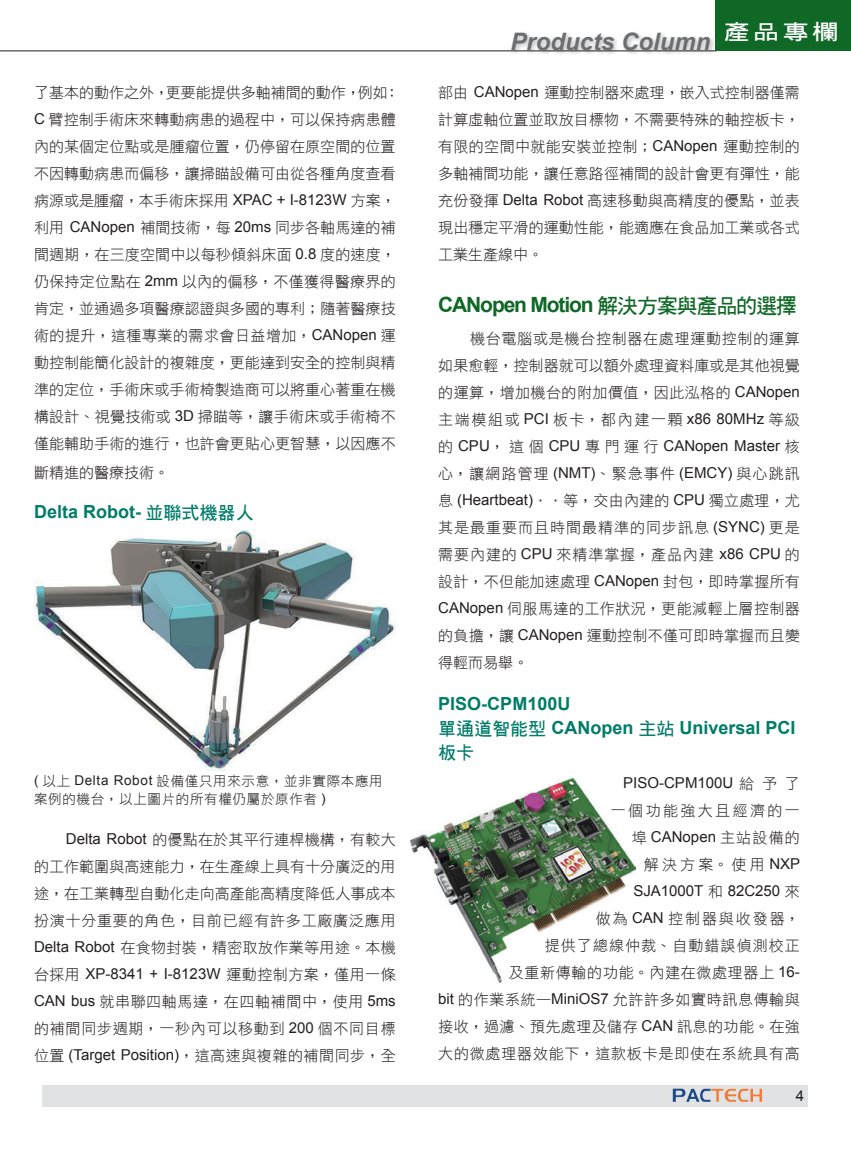
<style>
.page{position:relative;width:851px;height:1149px;background:#fff}
.page>*{position:absolute;margin:0;border:0;box-sizing:border-box;transform-origin:0 0}
.t1{font:italic 700 24px "Arial";color:#6c6d70}
.t2{font:700 21px "Arial";letter-spacing:-.055em;color:#106827}
.t3{font:21px "DF Hei Bd HK BF";color:#fff;scale:1.25 1}
.t4{font:700 18px/24px "Arial";color:#007c69}
.t5{font:18px "DF Hei Bd HK BF";color:#007c69}
.t6{font:15px/27px "DF Hei Lt HK BF";letter-spacing:.015em;color:#231f20;text-align:justify}
.t7{font:15px/27px "DF Hei Lt HK BF";letter-spacing:.045em;color:#231f20;text-align:right}
.t8{font:15px "Arial";color:#231f20}
.t9{font:15px "DF Hei Lt HK BF";letter-spacing:.16em;color:#231f20}
.t10{font:13.5px/18px "DF Hei Lt HK BF";letter-spacing:.05em;color:#231f20}
.s1{font-family:"Arial"}
.s2{font-family:"DF Hei Bd HK BF";font-weight:400}
.s3{font-family:"DF Hei Lt HK BF"}
</style>
<div class="page">
<hr style="left:0;top:51px;width:716px;height:1px;background:#231f20">
<div style="left:714px;top:0;width:136px;height:51px;background:#106827"></div>
<div style="left:509px;top:30px;width:207px;height:26px;background:#231f20;opacity:.3"></div>
<div style="left:43px;top:1084px;width:765px;height:22px;background:#e1e2e4"></div>
<img style="left:672px;top:1088px;width:91px;height:14px">
<img style="left:410px;top:778px;width:225px;height:204px">
<img style="left:34px;top:529px;width:361px;height:241px">
<p class="t6" style="left:34px;top:79px;width:367px;text-align:left">了基本的動作之外，更要能提供多軸補間的動作，例如：<br><span class="s1">C</span> 臂控制手術床來轉動病患的過程中，可以保持病患體內的某個定位點或是腫瘤位置，仍停留在原空間的位置不因轉動病患而偏移，讓掃瞄設備可由從各種角度查看病源或是腫瘤，本手術床採用 <span class="s1">XPAC + I-8123W</span> 方案，利用 <span class="s1">CANopen</span> 補間技術，每 <span class="s1">20ms</span> 同步各軸馬達的補間週期，在三度空間中以每秒傾斜床面 <span class="s1">0.8</span> 度的速度，仍保持定位點在 <span class="s1">2mm</span> 以內的偏移，不僅獲得醫療界的肯定，並通過多項醫療認證與多國的專利；隨著醫療技術的提升，這種專業的需求會日益增加，<span class="s1">CANopen</span> 運動控制能簡化設計的複雜度，更能達到安全的控制與精準的定位，手術床或手術椅製造商可以將重心著重在機構設計、視覺技術或 <span class="s1">3D</span> 掃瞄等，讓手術床或手術椅不僅能輔助手術的進行，也許會更貼心更智慧，以因應不</p>
<p class="t6" style="left:34px;top:459px;width:136px">斷精進的醫療技術。</p>
<p class="t4" style="left:34px;top:499px;width:221px">Delta Robot- <span class="s2">並聯式機器人</span></p>
<p class="t10" style="left:34px;top:771px;width:350px"><span class="s1">(</span> 以上 <span class="s1">Delta Robot</span> 設備僅只用來示意，並非實際本應用案例的機台，以上圖片的所有權仍屬於原作者 <span class="s1">)</span></p>
<p class="t6" style="left:34px;top:825px;width:363px;text-indent:32px"><span class="s1">Delta Robot</span> 的優點在於其平行連桿機構，有較大的工作範圍與高速能力，在生產線上具有十分廣泛的用途，在工業轉型自動化走向高產能高精度降低人事成本扮演十分重要的角色，目前已經有許多工廠廣泛應用<span class="s1">Delta Robot</span> 在食物封裝，精密取放作業等用途。本機</p>
<p class="t8" style="left:34px;top:962px;width:363px"><span class="s3">台採用</span> XP-8341 + I-8123W <span class="s3">運動控制方案，僅用一條</span></p>
<p class="t6" style="left:34px;top:987px;width:363px"><span class="s1">CAN bus</span> 就串聯四軸馬達，在四軸補間中，使用 <span class="s1">5ms</span>的補間同步週期，一秒內可以移動到 <span class="s1">200</span> 個不同目標位置 <span class="s1">(Target Position)</span>，這高速與複雜的補間同步，全</p>
<h1 class="t1" style="left:510px;top:25px;width:202px">Products Column</h1>
<h2 class="t3" style="left:723px;top:22px;width:93px">產品專欄</h2>
<p class="t6" style="left:438px;top:79px;width:363px">部由 <span class="s1">CANopen</span> 運動控制器來處理，嵌入式控制器僅需計算虛軸位置並取放目標物，不需要特殊的軸控板卡，有限的空間中就能安裝並控制；<span class="s1">CANopen</span> 運動控制的多軸補間功能，讓任意路徑補間的設計會更有彈性，能充份發揮 <span class="s1">Delta Robot</span> 高速移動與高精度的優點，並表現出穩定平滑的運動性能，能適應在食品加工業或各式工業生產線中。</p>
<h2 class="t2" style="left:438px;top:290px;width:360px">CANopen Motion <span class="s2">解決方案與產品的選擇</span></h2>
<p class="t6" style="left:438px;top:325px;width:363px;text-indent:32px">機台電腦或是機台控制器在處理運動控制的運算如果愈輕，控制器就可以額外處理資料庫或是其他視覺的運算，增加機台的附加價值，因此泓格的 <span class="s1">CANopen</span>主端模組或 <span class="s1">PCI</span> 板卡，都內建一顆 <span class="s1">x86 80MHz</span> 等級</p>
<p class="t8" style="left:438px;top:435px;width:363px"><span class="s3">的</span> CPU<span class="s3">，這個</span> CPU <span class="s3">專門運行</span> CANopen Master <span class="s3">核</span></p>
<p class="t6" style="left:438px;top:460px;width:363px">心，讓網路管理 <span class="s1">(NMT)</span>、緊急事件 <span class="s1">(EMCY)</span> 與心跳訊息 <span class="s1">(Heartbeat)</span>．．等，交由內建的 <span class="s1">CPU</span> 獨立處理，尤其是最重要而且時間最精準的同步訊息 <span class="s1">(SYNC)</span> 更是需要內建的 <span class="s1">CPU</span> 來精準掌握，產品內建 <span class="s1">x86 CPU</span> 的設計，不但能加速處理 <span class="s1">CANopen</span> 封包，即時掌握所有<span class="s1">CANopen</span> 伺服馬達的工作狀況，更能減輕上層控制器的負擔，讓 <span class="s1">CANopen</span> 運動控制不僅可即時掌握而且變得輕而易舉。</p>
<p class="t4" style="left:438px;top:691px;width:359px">PISO-CPM100U<br><span class="s2">單通道智能型</span> CANopen <span class="s2">主站</span> Universal PCI</p>
<p class="t5" style="left:438px;top:743px;width:37px">板卡</p>
<p class="t8" style="left:623px;top:771px;width:178px">PISO-CPM100U <span class="s3">給予了</span></p>
<p class="t9" style="left:610px;top:802px;width:190px">一個功能強大且經濟的一</p>
<p class="t8" style="left:631px;top:825px;width:169px"><span class="s3">埠</span> CANopen <span class="s3">主站設備的</span></p>
<p class="t6" style="left:643px;top:850px;width:158px">解決方案。使用<span class="s1">NXP</span></p>
<p class="t8" style="left:633px;top:879px;width:168px">SJA1000T <span class="s3">和</span> 82C250 <span class="s3">來</span></p>
<p class="t7" style="left:438px;top:904px;width:363px">做為 <span class="s1">CAN</span> 控制器與收發器，<br>提供了總線仲裁、自動錯誤偵測校正<br>及重新傳輸的功能。內建在微處理器上 <span class="s1">16-<br>bit</span> 的作業系統—<span class="s1">MiniOS7</span> 允許許多如實時訊息傳輸與接收，過濾、預先處理及儲存 <span class="s1">CAN</span> 訊息的功能。在強大的微處理器效能下，這款板卡是即使在系統具有高</p>
<p class="t8" style="left:795px;top:1084px;width:10px">4</p>
</div>
